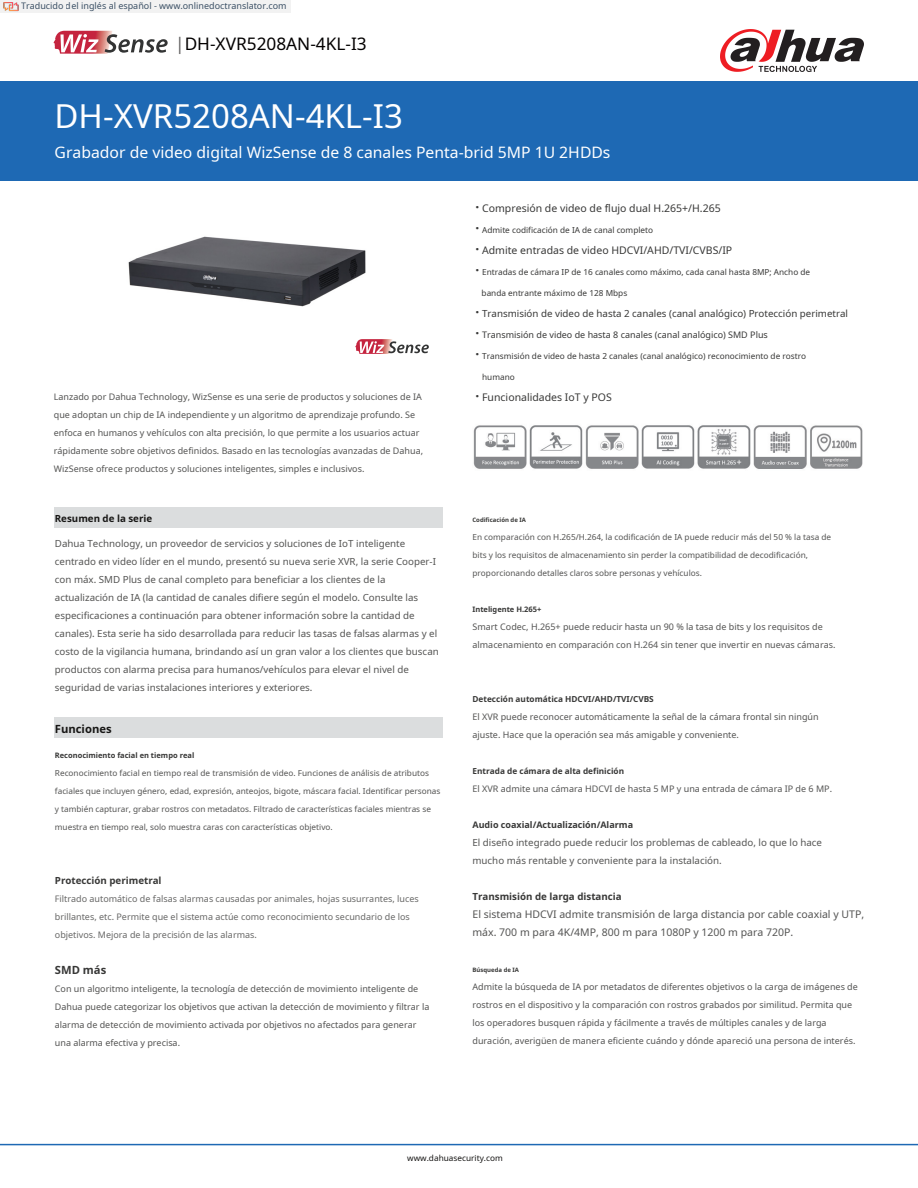
<style>
.page{position:relative;width:918px;height:1188px;background:#fff}
.page>*{position:absolute;margin:0;border:0;box-sizing:border-box;transform-origin:0 0}
.t1{font:33px "Noto Sans";color:#fff}
.t2{font:17.25px "Noto Sans";color:#030000}
.t3{font:15.75px "Noto Sans";color:#fff}
.t4{font:700 11.25px "Noto Sans";color:#171615}
.t5{font:700 11.25px "Noto Sans";color:#383837}
.t6{font:10.5px/18px "Noto Sans";color:#545453}
.t7{font:10.5px "Noto Sans";color:#383837}
.t8{font:9.75px/18px "Noto Sans";color:#545453}
.t9{font:9.75px "Noto Sans";color:#383837}
.t10{font:700 9.75px "Noto Sans";color:#383837}
.t11{font:700 9.75px "Noto Sans";color:#171615}
.t12{font:9px/18px "Noto Sans";color:#545453}
.t13{font:9px/18px "Noto Sans";color:#686867}
.t14{font:9px "Noto Sans";color:#383837}
.t15{font:9px "Noto Sans";color:rgb(15 43 70/.8)}
.t16{font:700 9px "Noto Sans";color:#383837}
.t17{font:8.25px/18px "Noto Sans";color:#545453}
.t18{font:8.25px "Noto Sans";color:#383837}
.t19{font:700 8.25px "Noto Sans";color:#383837}
.t20{font:8.25px "Noto Sans";color:#171615}
.t21{font:700 7.5px "Noto Sans";color:#383837}
.t22{font:700 6px "Noto Sans";color:#383837}
.s1{color:#616060}
.s2{font-weight:700;font-size:13.5px}
</style>
<div class="page">
<div style="left:54px;top:508px;width:389px;height:20px;background:#dbddde"></div>
<div style="left:54px;top:717px;width:389px;height:21px;background:#dbddde"></div>
<div style="left:0;top:81px;width:918px;height:100px;background:#1e69b4"></div>
<hr style="left:0;top:1144px;width:918px;height:1px;background:#1e69b4">
<svg style="left:720px;top:29px;width:144px;height:43px"></svg>
<img style="left:128px;top:236px;width:238px;height:71px">
<img style="left:473px;top:425px;width:390px;height:44px">
<svg style="left:355px;top:339px;width:74px;height:15px"></svg>
<svg style="left:54px;top:31px;width:114px;height:23px"></svg>
<div style="left:0;top:0;width:291px;height:14px;background:#f2f2f2"></div>
<img style="left:4px;top:2px;width:15px;height:12px">
<p class="t15" style="left:21px;top:-1px;width:267px">Traducido del inglés al español - www.onlinedoctranslator.com</p>
<h2 class="t2" style="left:175px;top:31px;width:193px"><span class="s1">|</span>DH-XVR5208AN-4KL-I3</h2>
<h1 class="t1" style="left:55px;top:93px;width:350px">DH-XVR5208AN-4KL-I3</h1>
<h3 class="t3" style="left:55px;top:141px;width:557px">Grabador de video digital WizSense de 8 canales Penta-brid 5MP 1U 2HDDs</h3>
<p class="t7" style="left:476px;top:201px;width:247px"><span class="s2">·</span> Compresión de video de flujo dual H.265+/H.265</p>
<p class="t18" style="left:476px;top:224px;width:179px"><span class="s2">·</span> Admite codificación de IA de canal completo</p>
<p class="t7" style="left:476px;top:243px;width:258px"><span class="s2">·</span> Admite entradas de video HDCVI/AHD/TVI/CVBS/IP</p>
<p class="t18" style="left:476px;top:266px;width:336px"><span class="s2">·</span> Entradas de cámara IP de 16 canales como máximo, cada canal hasta 8MP; Ancho de</p>
<p class="t18" style="left:482px;top:287px;width:147px">banda entrante máximo de 128 Mbps</p>
<p class="t9" style="left:476px;top:306px;width:374px"><span class="s2">·</span> Transmisión de video de hasta 2 canales (canal analógico) Protección perimetral</p>
<p class="t14" style="left:476px;top:328px;width:294px"><span class="s2">·</span> Transmisión de video de hasta 8 canales (canal analógico) SMD Plus</p>
<p class="t18" style="left:476px;top:350px;width:332px"><span class="s2">·</span> Transmisión de video de hasta 2 canales (canal analógico) reconocimiento de rostro</p>
<p class="t18" style="left:482px;top:371px;width:34px">humano</p>
<p class="t12" style="left:54px;top:388px;width:370px">Lanzado por Dahua Technology, WizSense es una serie de productos y soluciones de IA</p>
<p class="t7" style="left:476px;top:390px;width:138px"><span class="s2">·</span> Funcionalidades IoT y POS</p>
<p class="t12" style="left:54px;top:406px;width:371px">que adoptan un chip de IA independiente y un algoritmo de aprendizaje profundo. Se enfoca en humanos y vehículos con alta precisión, lo que permite a los usuarios actuar rápidamente sobre objetivos definidos. Basado en las tecnologías avanzadas de Dahua, WizSense ofrece productos y soluciones inteligentes, simples e inclusivos.</p>
<p class="t11" style="left:55px;top:511px;width:99px">Resumen de la serie</p>
<p class="t22" style="left:472px;top:516px;width:55px">Codificación de IA</p>
<p class="t17" style="left:472px;top:528px;width:360px">En comparación con H.265/H.264, la codificación de IA puede reducir más del 50 % la tasa de bits y los requisitos de almacenamiento sin perder la compatibilidad de decodificación, proporcionando detalles claros sobre personas y vehículos.</p>
<p class="t8" style="left:55px;top:534px;width:385px">Dahua Technology, un proveedor de servicios y soluciones de IoT inteligente centrado en video líder en el mundo, presentó su nueva serie XVR, la serie Cooper-I con máx. SMD Plus de canal completo para beneficiar a los clientes de la actualización de IA (la cantidad de canales difiere según el modelo. Consulte las especificaciones a continuación para obtener información sobre la cantidad de canales). Esta serie ha sido desarrollada para reducir las tasas de falsas alarmas y el costo de la vigilancia humana, brindando así un gran valor a los clientes que buscan productos con alarma precisa para humanos/vehículos para elevar el nivel de seguridad de varias instalaciones interiores y exteriores.</p>
<p class="t21" style="left:472px;top:604px;width:70px">Inteligente H.265+</p>
<p class="t12" style="left:472px;top:618px;width:364px">Smart Codec, H.265+ puede reducir hasta un 90 % la tasa de bits y los requisitos de almacenamiento en comparación con H.264 sin tener que invertir en nuevas cámaras.</p>
<p class="t19" style="left:472px;top:693px;width:183px">Detección automática HDCVI/AHD/TVI/CVBS</p>
<p class="t12" style="left:472px;top:708px;width:348px">El XVR puede reconocer automáticamente la señal de la cámara frontal sin ningún ajuste. Hace que la operación sea más amigable y conveniente.</p>
<p class="t4" style="left:55px;top:721px;width:58px">Funciones</p>
<p class="t21" style="left:55px;top:750px;width:141px">Reconocimiento facial en tiempo real</p>
<p class="t17" style="left:55px;top:764px;width:387px">Reconocimiento facial en tiempo real de transmisión de video. Funciones de análisis de atributos faciales que incluyen género, edad, expresión, anteojos, bigote, máscara facial. Identificar personas y también capturar, grabar rostros con metadatos. Filtrado de características faciales mientras se muestra en tiempo real, solo muestra caras con características objetivo.</p>
<p class="t19" style="left:472px;top:765px;width:153px">Entrada de cámara de alta definición</p>
<p class="t12" style="left:472px;top:780px;width:361px">El XVR admite una cámara HDCVI de hasta 5 MP y una entrada de cámara IP de 6 MP.</p>
<p class="t16" style="left:472px;top:819px;width:162px">Audio coaxial/Actualización/Alarma</p>
<p class="t8" style="left:472px;top:834px;width:351px">El diseño integrado puede reducir los problemas de cableado, lo que lo hace mucho más rentable y conveniente para la instalación.</p>
<p class="t10" style="left:55px;top:874px;width:108px">Protección perimetral</p>
<p class="t13" style="left:55px;top:890px;width:365px">Filtrado automático de falsas alarmas causadas por animales, hojas susurrantes, luces brillantes, etc. Permite que el sistema actúe como reconocimiento secundario de los objetivos. Mejora de la precisión de las alarmas.</p>
<p class="t10" style="left:472px;top:890px;width:151px">Transmisión de larga distancia</p>
<p class="t6" style="left:472px;top:905px;width:393px">El sistema HDCVI admite transmisión de larga distancia por cable coaxial y UTP, máx. 700 m para 4K/4MP, 800 m para 1080P y 1200 m para 720P.</p>
<p class="t5" style="left:55px;top:962px;width:53px">SMD más</p>
<p class="t12" style="left:55px;top:980px;width:376px">Con un algoritmo inteligente, la tecnología de detección de movimiento inteligente de Dahua puede categorizar los objetivos que activan la detección de movimiento y filtrar la alarma de detección de movimiento activada por objetivos no afectados para generar una alarma efectiva y precisa.</p>
<p class="t22" style="left:472px;top:966px;width:48px">Búsqueda de IA</p>
<p class="t12" style="left:472px;top:978px;width:387px">Admite la búsqueda de IA por metadatos de diferentes objetivos o la carga de imágenes de rostros en el dispositivo y la comparación con rostros grabados por similitud. Permita que los operadores busquen rápida y fácilmente a través de múltiples canales y de larga duración, averigüen de manera eficiente cuándo y dónde apareció una persona de interés.</p>
<p class="t20" style="left:407px;top:1152px;width:97px">www.dahuasecurity.com</p>
</div>
